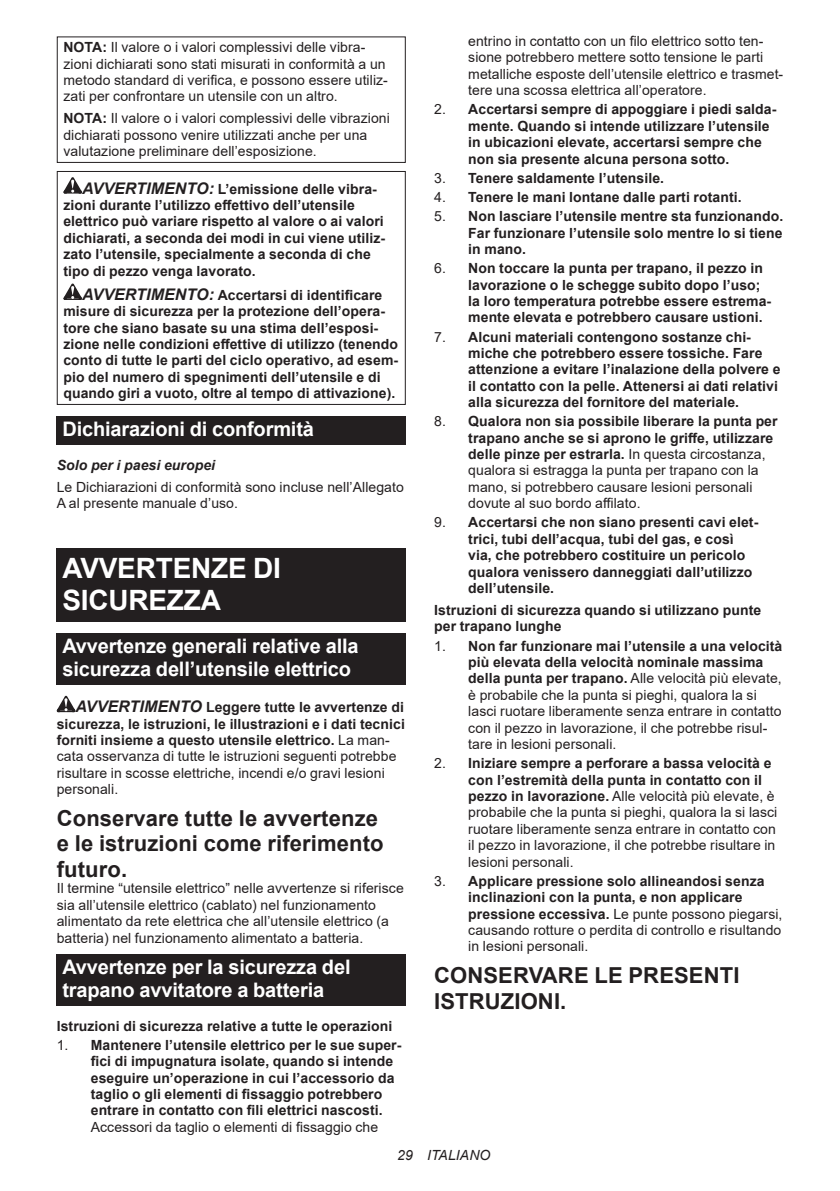
<style>
.page{position:relative;width:840px;height:1191px;background:#fff}
.page>*{position:absolute;margin:0;border:0;box-sizing:border-box;transform-origin:0 0}
.t1{font:700 28px/32.8px "Arial";letter-spacing:-.01em;color:#fff}
.t2{font:700 22px/25.8px "Arial";letter-spacing:.005em;color:#231f20}
.t3{font:700 20px/23.4px "Arial";letter-spacing:-.01em;color:#fff}
.t4{font:700 14px/16.4px "Arial";letter-spacing:.005em;color:#231f20}
.t5{font:14px/16.4px "Arial";letter-spacing:.005em;color:#231f20}
.t6{font:italic 700 14px "Arial";letter-spacing:.005em;color:#231f20}
.t7{font:italic 14px "Arial";letter-spacing:.005em;color:#231f20}
.s1{font-weight:700}
.s2{font-style:italic;font-size:16px}
.s3{font-weight:400}
</style>
<div class="page">
<div style="left:57px;top:36px;width:348px;height:127px;border:1px solid #231f20"></div>
<svg style="left:63px;top:177px;width:19px;height:17px"></svg>
<svg style="left:63px;top:283px;width:19px;height:17px"></svg>
<div style="left:57px;top:171px;width:348px;height:234px;border:1px solid #231f20"></div>
<div style="left:57px;top:416px;width:348px;height:29px;background:#231f20"></div>
<div style="left:57px;top:548px;width:348px;height:73px;background:#231f20"></div>
<div style="left:57px;top:633px;width:348px;height:52px;background:#231f20"></div>
<svg style="left:57px;top:696px;width:18px;height:16px"></svg>
<div style="left:57px;top:954px;width:348px;height:51px;background:#231f20"></div>
<p class="t5" style="left:63px;top:39px;width:326px"><span class="s1">NOTA:</span> Il valore o i valori complessivi delle vibra&shy;zioni dichiarati sono stati misurati in conformità a un metodo standard di verifica, e possono essere utiliz&shy;zati per confrontare un utensile con un altro.</p>
<p class="t5" style="left:63px;top:110px;width:328px"><span class="s1">NOTA:</span> Il valore o i valori complessivi delle vibrazioni dichiarati possono venire utilizzati anche per una valutazione preliminare dell’esposizione.</p>
<p class="t4" style="left:63px;top:181px;width:323px;text-indent:19px"><span class="s2">AVVERTIMENTO:</span> L’emissione delle vibra&shy;zioni durante l’utilizzo effettivo dell’utensile elettrico può variare rispetto al valore o ai valori dichiarati, a seconda dei modi in cui viene utiliz&shy;zato l’utensile, specialmente a seconda di che tipo di pezzo venga lavorato.</p>
<p class="t4" style="left:63px;top:287px;width:336px;text-indent:19px"><span class="s2">AVVERTIMENTO:</span> Accertarsi di identificare misure di sicurezza per la protezione dell’opera&shy;tore che siano basate su una stima dell’esposi&shy;zione nelle condizioni effettive di utilizzo (tenendo conto di tutte le parti del ciclo operativo, ad esem&shy;pio del numero di spegnimenti dell’utensile e di quando giri a vuoto, oltre al tempo di attivazione).</p>
<h3 class="t3" style="left:62px;top:418px;width:253px">Dichiarazioni di conformità</h3>
<p class="t6" style="left:57px;top:455px;width:160px">Solo per i paesi europei</p>
<p class="t5" style="left:57px;top:478px;width:348px">Le Dichiarazioni di conformità sono incluse nell’Allegato<br>A al presente manuale d’uso.</p>
<h1 class="t1" style="left:62px;top:551px;width:220px">AVVERTENZE DI<br>SICUREZZA</h1>
<h3 class="t3" style="left:62px;top:634px;width:297px">Avvertenze generali relative alla sicurezza dell’utensile elettrico</h3>
<p class="t4" style="left:57px;top:699px;width:349px;text-indent:19px"><span class="s2">AVVERTIMENTO</span> Leggere tutte le avvertenze di sicurezza, le istruzioni, le illustrazioni e i dati tecnici forniti insieme a questo utensile elettrico. <span class="s3">La man&shy;cata osservanza di tutte le istruzioni seguenti potrebbe risultare in scosse elettriche, incendi e/o gravi lesioni personali.</span></p>
<h2 class="t2" style="left:57px;top:805px;width:328px">Conservare tutte le avvertenze e le istruzioni come riferimento futuro.</h2>
<p class="t5" style="left:57px;top:880px;width:348px">Il termine “utensile elettrico” nelle avvertenze si riferisce sia all’utensile elettrico (cablato) nel funzionamento alimentato da rete elettrica che all’utensile elettrico (a batteria) nel funzionamento alimentato a batteria.</p>
<h3 class="t3" style="left:62px;top:955px;width:289px">Avvertenze per la sicurezza del trapano avvitatore a batteria</h3>
<p class="t4" style="left:57px;top:1017px;width:337px">Istruzioni di sicurezza relative a tutte le operazioni</p>
<p class="t4" style="left:91px;top:1037px;width:312px;text-indent:-34px"><span class="s3">1.</span> Mantenere l’utensile elettrico per le sue super&shy;fici di impugnatura isolate, quando si intende eseguire un’operazione in cui l’accessorio da taglio o gli elementi di fissaggio potrebbero entrare in contatto con fili elettrici nascosti.</p>
<p class="t5" style="left:91px;top:1118px;width:289px">Accessori da taglio o elementi di fissaggio che</p>
<p class="t5" style="left:468px;top:33px;width:316px">entrino in contatto con un filo elettrico sotto ten&shy;sione potrebbero mettere sotto tensione le parti metalliche esposte dell’utensile elettrico e trasmet&shy;tere una scossa elettrica all’operatore.</p>
<p class="t4" style="left:468px;top:101px;width:309px;text-indent:-34px"><span class="s3">2.</span> Accertarsi sempre di appoggiare i piedi salda&shy;mente. Quando si intende utilizzare l’utensile in ubicazioni elevate, accertarsi sempre che non sia presente alcuna persona sotto.</p>
<p class="t4" style="left:434px;top:170px;width:231px"><span class="s3">3.</span> Tenere saldamente l’utensile.</p>
<p class="t4" style="left:434px;top:189px;width:309px"><span class="s3">4.</span> Tenere le mani lontane dalle parti rotanti.</p>
<p class="t4" style="left:468px;top:208px;width:316px;text-align:justify;text-indent:-34px"><span class="s3">5.</span> Non lasciare l’utensile mentre sta funzionando.<br>Far funzionare l’utensile solo mentre lo si tiene in mano.</p>
<p class="t4" style="left:468px;top:260px;width:304px;text-indent:-34px"><span class="s3">6.</span> Non toccare la punta per trapano, il pezzo in lavorazione o le schegge subito dopo l’uso; la loro temperatura potrebbe essere estrema&shy;mente elevata e potrebbero causare ustioni.</p>
<p class="t4" style="left:468px;top:328px;width:313px;text-indent:-34px"><span class="s3">7.</span> Alcuni materiali contengono sostanze chi&shy;miche che potrebbero essere tossiche. Fare attenzione a evitare l’inalazione della polvere e il contatto con la pelle. Attenersi ai dati relativi alla sicurezza del fornitore del materiale.</p>
<p class="t5" style="left:468px;top:413px;width:311px;text-indent:-34px">8. <span class="s1">Qualora non sia possibile liberare la punta per trapano anche se si aprono le griffe, utilizzare delle pinze per estrarla.</span> In questa circostanza, qualora si estragga la punta per trapano con la mano, si potrebbero causare lesioni personali dovute al suo bordo affilato.</p>
<p class="t4" style="left:468px;top:514px;width:291px;text-indent:-34px"><span class="s3">9.</span> Accertarsi che non siano presenti cavi elet&shy;trici, tubi dell’acqua, tubi del gas, e così via, che potrebbero costituire un pericolo qualora venissero danneggiati dall’utilizzo dell’utensile.</p>
<p class="t4" style="left:434px;top:602px;width:328px">Istruzioni di sicurezza quando si utilizzano punte per trapano lunghe</p>
<p class="t5" style="left:468px;top:637px;width:315px;text-indent:-34px">1. <span class="s1">Non far funzionare mai l’utensile a una velocità più elevata della velocità nominale massima della punta per trapano.</span> Alle velocità più elevate, è probabile che la punta si pieghi, qualora la si lasci ruotare liberamente senza entrare in contatto con il pezzo in lavorazione, il che potrebbe risul&shy;tare in lesioni personali.</p>
<p class="t5" style="left:468px;top:755px;width:310px;text-indent:-34px">2. <span class="s1">Iniziare sempre a perforare a bassa velocità e con l’estremità della punta in contatto con il pezzo in lavorazione.</span> Alle velocità più elevate, è probabile che la punta si pieghi, qualora la si lasci ruotare liberamente senza entrare in contatto con il pezzo in lavorazione, il che potrebbe risultare in lesioni personali.</p>
<p class="t4" style="left:468px;top:872px;width:315px;text-indent:-34px"><span class="s3">3.</span> Applicare pressione solo allineandosi senza inclinazioni con la punta, e non applicare pressione eccessiva. <span class="s3">Le punte possono piegarsi, causando rotture o perdita di controllo e risultando in lesioni personali.</span></p>
<h2 class="t2" style="left:434px;top:962px;width:307px">CONSERVARE LE PRESENTI<br>ISTRUZIONI.</h2>
<p class="t7" style="left:397px;top:1146px;width:95px">29 ITALIANO</p>
</div>
